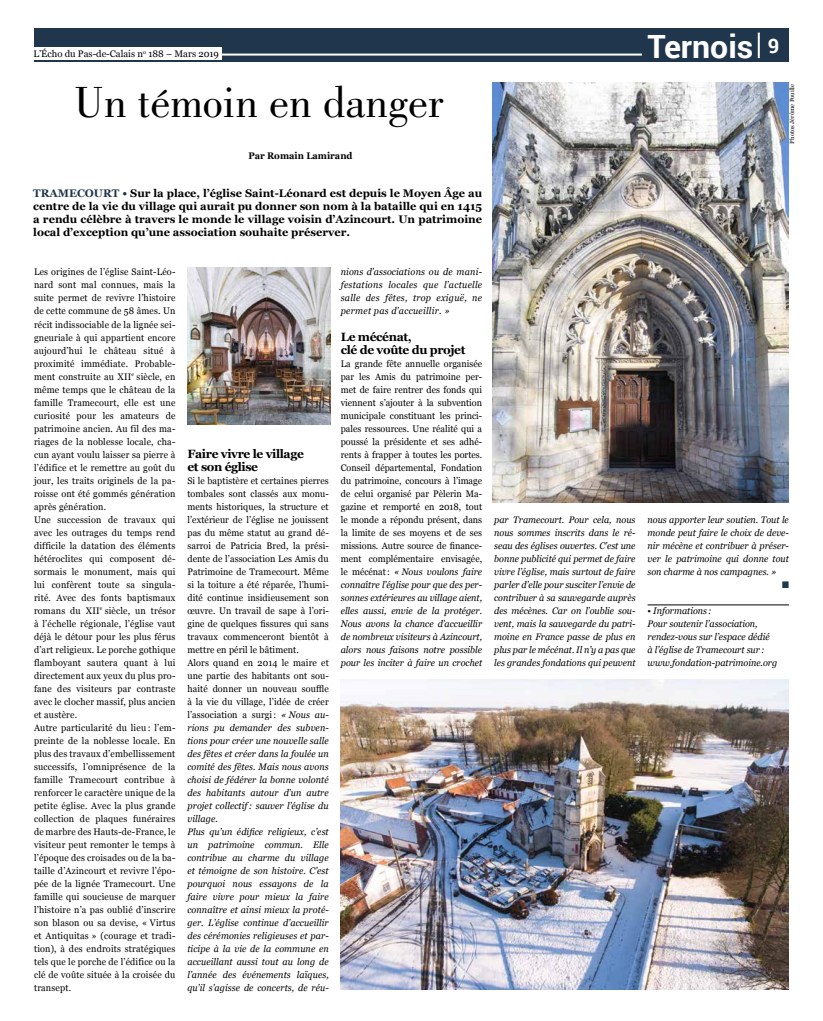
<style>
.page{position:relative;width:823px;height:1021px;background:#fff}
.page>*{position:absolute;margin:0;border:0;box-sizing:border-box;transform-origin:0 0}
.t1{font:45px "Bodoni";color:#000}
.t2{font:700 32px "Roboto";color:#fff}
.t3{font:700 12px/13px "Georgia";letter-spacing:-.03em;color:#000}
.t4{font:700 11px/13px "Georgia";color:#000;text-align:justify}
.t5{font:9.5px/13px "Georgia";letter-spacing:.02em;color:#000;scale:.95 1}
.t6{font:italic 9.5px/13px "Georgia";letter-spacing:.01em;color:#000;text-align:justify;scale:.95 1}
.t7{font:9.5px "Georgia";color:#000}
.t8{font:700 9.5px "Georgia";color:#000;scale:.95 1}
.t9{font:9.5px "Zapf Dingbats ITC";color:#20364d;scale:.95 1}
.t10{font:6px "Georgia";color:#000}
.s1{color:#20364d}
.s2{font-size:20px}
.s3{font-style:normal}
.s4{font-style:italic}
</style>
<div class="page">
<div style="left:34px;top:28px;width:754px;height:34px;background:#20364d"></div>
<hr style="left:757px;top:33px;width:2px;height:25px;background:#fff">
<hr style="left:220px;top:54px;width:421px;height:2px;background:#fff">
<div style="left:20px;top:48px;width:201px;height:12px;background:#fff"></div>
<hr style="left:647px;top:604px;width:141px;height:1px;background:#000">
<img style="left:340px;top:679px;width:448px;height:310px">
<img style="left:187px;top:267px;width:143px;height:157px">
<img style="left:492px;top:82px;width:296px;height:421px">
<p class="t7" style="left:33px;top:47px;width:187px">L’Écho du Pas-de-Calais n<sup>o</sup> 188 – Mars 2019</p>
<h1 class="t1" style="left:74px;top:77px;width:370px">Un témoin en danger</h1>
<p class="t8" style="left:248px;top:148px;width:111px">Par Romain Lamirand</p>
<p class="t4" style="left:33px;top:186px;width:450px"><span class="s1">TRAMECOURT •</span> Sur la place, l’église Saint-Léonard est depuis le Moyen Âge au centre de la vie du village qui aurait pu donner son nom à la bataille qui en 1415 a rendu célèbre à travers le monde le village voisin d’Azincourt. Un patrimoine local d’exception qu’une association souhaite préserver.</p>
<h2 class="t2" style="left:647px;top:24px;width:133px">Ternois <span class="s2">9</span></h2>
<p class="t10" style="left:787px;top:143px;width:61px;rotate:-90deg">Photos Jérôme Pouille</p>
<p class="t5" style="left:34px;top:265px;width:150px">Les origines de l’église Saint-Léo&shy;nard sont mal connues, mais la suite permet de revivre l’histoire de cette commune de 58 âmes. Un récit indissociable de la lignée sei&shy;gneuriale à qui appartient encore aujourd’hui le château situé à proximité immédiate. Probable&shy;ment construite au XII<sup>e</sup> siècle, en même temps que le château de la famille Tramecourt, elle est une curiosité pour les amateurs de patrimoine ancien. Au fil des ma&shy;riages de la noblesse locale, cha&shy;cun ayant voulu laisser sa pierre à l’édifice et le remettre au goût du jour, les traits originels de la pa&shy;roisse ont été gommés génération après génération.<br>Une succession de travaux qui avec les outrages du temps rend difficile la datation des éléments hétéroclites qui composent dé&shy;sormais le monument, mais qui lui confèrent toute sa singula&shy;rité. Avec des fonts baptismaux romans du XII<sup>e</sup> siècle, un trésor à l’échelle régionale, l’église vaut déjà le détour pour les plus férus d’art religieux. Le porche gothique flamboyant sautera quant à lui directement aux yeux du plus pro&shy;fane des visiteurs par contraste avec le clocher massif, plus ancien et austère.<br>Autre particularité du lieu : l’em&shy;preinte de la noblesse locale. En plus des travaux d’embellissement successifs, l’omniprésence de la famille Tramecourt contribue à renforcer le caractère unique de la petite église. Avec la plus grande collection de plaques funéraires de marbre des Hauts-de-France, le visiteur peut remonter le temps à l’époque des croisades ou de la ba&shy;taille d’Azincourt et revivre l’épo&shy;pée de la lignée Tramecourt. Une famille qui soucieuse de marquer l’histoire n’a pas oublié d’inscrire son blason ou sa devise, « Virtus et Antiquitas » (courage et tradi&shy;tion), à des endroits stratégiques tels que le porche de l’édifice ou la clé de voûte située à la croisée du transept.</p>
<p class="t3" style="left:187px;top:446px;width:118px">Faire vivre le village et son église</p>
<p class="t6" style="left:187px;top:473px;width:150px;text-align:left"><span class="s3">Si le baptistère et certaines pierres tombales sont classés aux monu&shy;ments historiques, la structure et l’extérieur de l’église ne jouissent pas du même statut au grand dé&shy;sarroi de Patricia Bred, la prési&shy;dente de l’association Les Amis du<br>Patrimoine de Tramecourt. Même si la toiture a été réparée, l’humi&shy;dité continue insidieusement son œuvre. Un travail de sape à l’ori&shy;gine de quelques fissures qui sans travaux commenceront bientôt à mettre en péril le bâtiment.<br>Alors quand en 2014 le maire et une partie des habitants ont sou&shy;haité donner un nouveau souffle à la vie du village, l’idée de créer l’association a surgi:</span> « Nous au&shy;rions pu demander des subven&shy;tions pour créer une nouvelle salle des fêtes et créer dans la foulée un comité des fêtes. Mais nous avons choisi de fédérer la bonne volonté des habitants autour d’un autre projet collectif: sauver l’église du village.<br>Plus qu’un édifice religieux, c’est un patrimoine commun. Elle contribue au charme du village et témoigne de son histoire. C’est pourquoi nous essayons de la faire vivre pour mieux la faire connaître et ainsi mieux la proté&shy;ger. L’église continue d’accueillir des cérémonies religieuses et par&shy;ticipe à la vie de la commune en accueillant aussi tout au long de l’année des événements laïques, qu’il s’agisse de concerts, de réu-</p>
<p class="t6" style="left:340px;top:265px;width:150px">nions d’associations ou de mani&shy;festations locales que l’actuelle salle des fêtes, trop exiguë, ne permet pas d’accueillir. »</p>
<p class="t3" style="left:340px;top:329px;width:126px">Le mécénat,<br>clé de voûte du projet</p>
<p class="t5" style="left:340px;top:356px;width:150px;text-align:justify">La grande fête annuelle organisée par les Amis du patrimoine per&shy;met de faire rentrer des fonds qui viennent s’ajouter à la subvention municipale constituant les princi&shy;pales ressources. Une réalité qui a poussé la présidente et ses adhé&shy;rents à frapper à toutes les portes.<br>Conseil départemental, Fondation du patrimoine, concours à l’image de celui organisé par Pèlerin Ma&shy;gazine et remporté en 2018, tout le monde a répondu présent, dans la limite de ses moyens et de ses missions. Autre source de finance&shy;ment complémentaire envisagée, le mécénat: <span class="s4">« Nous voulons faire connaître l’église pour que des per&shy;sonnes extérieures au village aient, elles aussi, envie de la protéger.<br>Nous avons la chance d’accueillir de nombreux visiteurs à Azincourt, alors nous faisons notre possible pour les inciter à faire un crochet</span></p>
<p class="t6" style="left:494px;top:512px;width:150px">par Tramecourt. Pour cela, nous nous sommes inscrits dans le ré&shy;seau des églises ouvertes. C’est une bonne publicité qui permet de faire vivre l’église, mais surtout de faire parler d’elle pour susciter l’envie de contribuer à sa sauvegarde auprès des mécènes. Car on l’oublie sou&shy;vent, mais la sauvegarde du patri&shy;moine en France passe de plus en plus par le mécénat. Il n’y a pas que les grandes fondations qui peuvent</p>
<p class="t6" style="left:647px;top:512px;width:150px">nous apporter leur soutien. Tout le monde peut faire le choix de deve&shy;nir mécène et contribuer à préser&shy;ver le patrimoine qui donne tout son charme à nos campagnes. »</p>
<p class="t9" style="left:781px;top:580px;width:9px">■</p>
<p class="t6" style="left:647px;top:603px;width:138px;text-align:left">• Informations :<br>Pour soutenir l’association, rendez-vous sur l’espace dédié<br>à l’église de Tramecourt sur : www.fondation-patrimoine.org</p>
</div>
